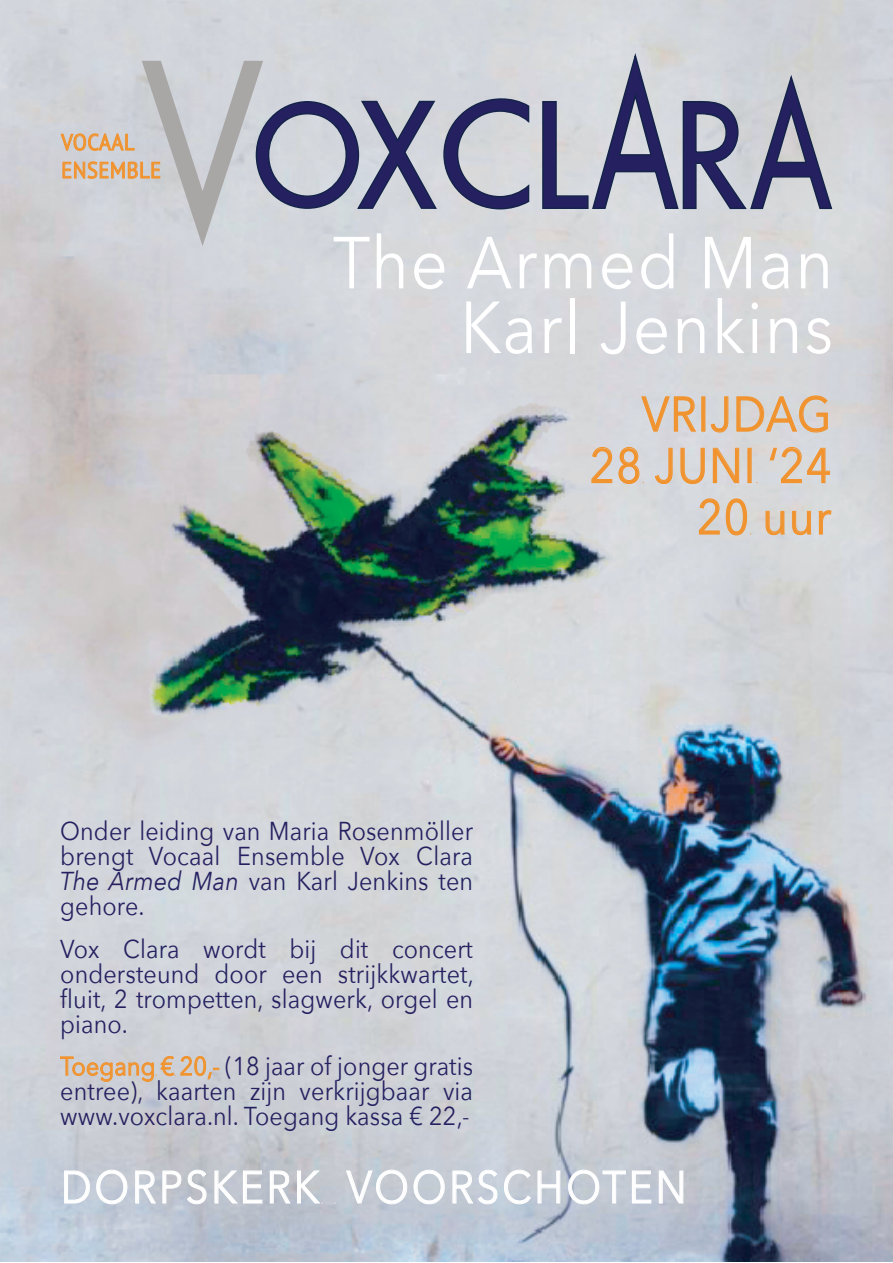
<style>
.page{position:relative;width:893px;height:1263px;background:#fff}
.page>*{position:absolute;margin:0;border:0;box-sizing:border-box;transform-origin:0 0}
.t1{font:72.75px/64.7px "Avenir Next";letter-spacing:.02em;color:#fff;text-align:right;scale:.9 1}
.t2{font:48.45px/51.4px "Avenir Next";letter-spacing:.025em;color:#f1932e;text-align:right;scale:.9 1}
.t3{font:45.3px "Avenir Next";letter-spacing:.065em;color:#fff;scale:.9 1}
.t4{font:25.8px/25px "Avenir Next";letter-spacing:.005em;color:#252161;text-align:justify;scale:.9 1}
.t5{font:22.65px/27.9px "PT Sans";letter-spacing:.025em;color:#f1932e;scale:.9 1}
.s1{font-style:italic}
.s2{color:#f1932e}
</style>
<div class="page">
<img style="left:0;top:0;width:893px;height:1261px">
<svg style="left:641px;top:396px;width:55px;height:36px;background:#d9ccbf"></svg>
<svg style="left:711px;top:396px;width:17px;height:36px"></svg>
<svg style="left:737px;top:396px;width:91px;height:36px;background:#dacbbc"></svg>
<svg style="left:591px;top:447px;width:21px;height:36px"></svg>
<svg style="left:619px;top:447px;width:25px;height:37px"></svg>
<svg style="left:655px;top:448px;width:17px;height:36px"></svg>
<svg style="left:681px;top:448px;width:24px;height:36px"></svg>
<svg style="left:713px;top:448px;width:26px;height:35px"></svg>
<svg style="left:770px;top:447px;width:60px;height:36px;background:#dbcec1"></svg>
<svg style="left:699px;top:498px;width:21px;height:36px"></svg>
<svg style="left:726px;top:498px;width:25px;height:37px"></svg>
<svg style="left:766px;top:511px;width:18px;height:24px"></svg>
<svg style="left:792px;top:511px;width:19px;height:24px"></svg>
<svg style="left:819px;top:510px;width:12px;height:24px"></svg>
<svg style="left:541px;top:50px;width:292px;height:160px;background:#a2a4b6"></svg>
<svg style="left:61px;top:61px;width:470px;height:185px;background:#bbbcc5"></svg>
<svg style="left:64px;top:1170px;width:26px;height:34px"></svg>
<svg style="left:96px;top:1169px;width:32px;height:35px"></svg>
<svg style="left:135px;top:1170px;width:21px;height:34px"></svg>
<svg style="left:162px;top:1169px;width:45px;height:35px;background:#c8cbd2"></svg>
<svg style="left:214px;top:1170px;width:49px;height:34px;background:#caced6"></svg>
<svg style="left:270px;top:1170px;width:21px;height:34px"></svg>
<svg style="left:297px;top:1170px;width:26px;height:34px"></svg>
<svg style="left:346px;top:1169px;width:61px;height:35px;background:#cbd0d7"></svg>
<svg style="left:413px;top:1169px;width:32px;height:35px"></svg>
<svg style="left:452px;top:1169px;width:46px;height:35px;background:#ced4de"></svg>
<svg style="left:504px;top:1169px;width:27px;height:35px"></svg>
<svg style="left:537px;top:1170px;width:24px;height:34px"></svg>
<svg style="left:568px;top:1169px;width:58px;height:35px;background:#c7ced7"></svg>
<svg style="left:632px;top:1170px;width:20px;height:34px"></svg>
<svg style="left:658px;top:1170px;width:26px;height:34px"></svg>
<svg style="left:60px;top:1056px;width:159px;height:26px;background:#d3c2b2"></svg>
<p class="t5" style="left:61px;top:128px;width:112px">VOCAAL<br>ENSEMBLE</p>
<h1 class="t1" style="left:333px;top:228px;width:558px">The Armed Man<br>Karl Jenkins</h1>
<h2 class="t2" style="left:590px;top:386px;width:270px">VRIJDAG<br>28 JUNI ‘24<br>20 uur</h2>
<p class="t4" style="left:60px;top:817px;width:460px">Onder leiding van Maria Rosenmöller brengt Vocaal Ensemble Vox Clara <span class="s1">The Armed Man</span> van Karl Jenkins ten gehore.</p>
<p class="t4" style="left:60px;top:935px;width:461px">Vox Clara wordt bij dit concert ondersteund door een strijkkwartet, fluit, 2 trompetten, slagwerk, orgel en piano.</p>
<p class="t4" style="left:60px;top:1052px;width:460px"><span class="s2">Toegang € 20,-</span> (18 jaar of jonger gratis entree), kaarten zijn verkrijgbaar via www.voxclara.nl. Toegang kassa € 22,-</p>
<h3 class="t3" style="left:61px;top:1149px;width:697px">DORPSKERK VOORSCHOTEN</h3>
</div>
